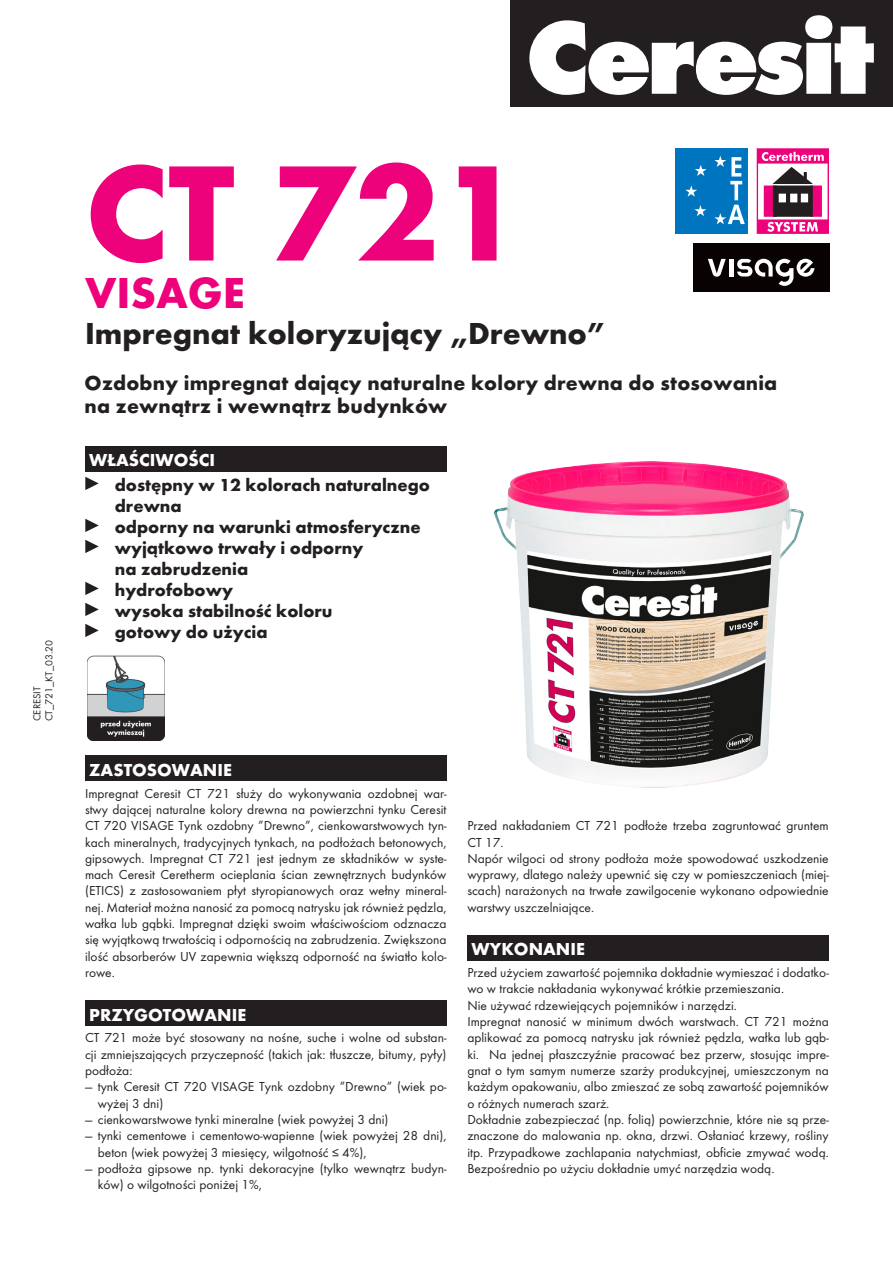
<style>
.page{position:relative;width:893px;height:1263px;background:#fff}
.page>*{position:absolute;margin:0;border:0;box-sizing:border-box;transform-origin:0 0}
.t1{font:700 141px "Futura TCE";color:#ed027c}
.t2{font:700 45px "Futura TCE";color:#ed027c}
._1_-_Tytul{font:700 31.5px "Futura TCE";color:#231f20}
._2_-_Podtytul{font:700 21px/22.5px "Futura TCE";letter-spacing:.01em;color:#231f20}
._3_-_Wlasciwosci{font:700 18px/21px "Futura TCE";color:#231f20}
.t3{font:700 18px "Futura TCE";color:#fff}
._4_-_Tekst_opisowy{font:13.5px/16.4px "Futura TCE";color:#231f20;text-align:justify}
.t4{font:10.5px "Futura TCE";color:#231f20}
</style>
<div class="page">
<div style="left:510px;top:0;width:383px;height:107px;background:#231f20"></div>
<svg style="left:529px;top:15px;width:345px;height:80px"></svg>
<div style="left:85px;top:446px;width:361px;height:26px;background:#231f20"></div>
<svg style="left:85px;top:477px;width:14px;height:13px"></svg>
<svg style="left:85px;top:519px;width:14px;height:13px"></svg>
<svg style="left:85px;top:540px;width:14px;height:13px"></svg>
<svg style="left:85px;top:582px;width:14px;height:13px"></svg>
<svg style="left:85px;top:603px;width:14px;height:13px"></svg>
<svg style="left:85px;top:624px;width:14px;height:13px"></svg>
<div style="left:85px;top:756px;width:361px;height:25px;background:#231f20"></div>
<div style="left:85px;top:1000px;width:361px;height:26px;background:#231f20"></div>
<div style="left:467px;top:935px;width:362px;height:26px;background:#231f20"></div>
<div style="left:676px;top:149px;width:72px;height:85px;background:#0075bf"></div>
<svg style="left:695px;top:165px;width:12px;height:11px"></svg>
<svg style="left:685px;top:185px;width:12px;height:12px"></svg>
<svg style="left:694px;top:205px;width:12px;height:11px"></svg>
<svg style="left:714px;top:156px;width:31px;height:68px"></svg>
<svg style="left:757px;top:149px;width:72px;height:85px"></svg>
<div style="left:693px;top:243px;width:136px;height:49px;background:#080302"></div>
<hr style="left:729px;top:259px;width:4px;height:17px;background:#fff">
<svg style="left:708px;top:259px;width:18px;height:18px"></svg>
<svg style="left:737px;top:259px;width:77px;height:27px"></svg>
<img style="left:494px;top:461px;width:310px;height:327px">
<img style="left:87px;top:656px;width:78px;height:85px">
<p class="t4" style="left:43px;top:721px;width:83px;rotate:-90deg">CT_721_KT_03.20</p>
<p class="t4" style="left:31px;top:721px;width:36px;rotate:-90deg">CERESIT</p>
<p class="t1" style="left:85px;top:126px;width:440px">CT 721</p>
<p class="t2" style="left:85px;top:265px;width:161px">VISAGE</p>
<p class="_1_-_Tytul" style="left:85px;top:314px;width:522px">Impregnat koloryzujący „Drewno”</p>
<p class="_2_-_Podtytul" style="left:85px;top:372px;width:694px">Ozdobny impregnat dający naturalne kolory drewna do stosowania na zewnątrz i wewnątrz budynków</p>
<p class="t3" style="left:89px;top:449px;width:127px">WŁAŚCIWOŚCI</p>
<p class="_3_-_Wlasciwosci" style="left:115px;top:474px;width:317px">dostępny w 12 kolorach naturalnego drewna</p>
<p class="_3_-_Wlasciwosci" style="left:115px;top:516px;width:307px">odporny na warunki atmosferyczne</p>
<p class="_3_-_Wlasciwosci" style="left:115px;top:537px;width:250px">wyjątkowo trwały i odporny</p>
<p class="_3_-_Wlasciwosci" style="left:115px;top:558px;width:135px">na zabrudzenia</p>
<p class="_3_-_Wlasciwosci" style="left:115px;top:579px;width:120px">hydrofobowy</p>
<p class="_3_-_Wlasciwosci" style="left:115px;top:600px;width:219px">wysoka stabilność koloru</p>
<p class="_3_-_Wlasciwosci" style="left:115px;top:621px;width:154px">gotowy do użycia</p>
<p class="t3" style="left:89px;top:758px;width:144px">ZASTOSOWANIE</p>
<p class="_4_-_Tekst_opisowy" style="left:85px;top:785px;width:363px">Impregnat Ceresit CT 721 służy do wykonywania ozdobnej war&shy;stwy dającej naturalne kolory drewna na powierzchni tynku Ceresit CT 720 VISAGE Tynk ozdobny ”Drewno”, cienkowarstwowych tyn&shy;kach mineralnych, tradycyjnych tynkach, na podłożach betonowych, gipsowych. Impregnat CT 721 jest jednym ze składników w syste&shy;mach Ceresit Ceretherm ocieplania ścian zewnętrznych budynków (ETICS) z zastosowaniem płyt styropianowych oraz wełny mineral&shy;nej. Materiał można nanosić za pomocą natrysku jak również pędzla, wałka lub gąbki. Impregnat dzięki swoim właściwościom odznacza się wyjątkową trwałością i odpornością na zabrudzenia. Zwiększona ilość absorberów UV zapewnia większą odporność na światło kolo&shy;rowe.</p>
<p class="t3" style="left:89px;top:1003px;width:158px">PRZYGOTOWANIE</p>
<p class="_4_-_Tekst_opisowy" style="left:85px;top:1030px;width:363px">CT 721 może być stosowany na nośne, suche i wolne od substan&shy;cji zmniejszających przyczepność (takich jak: tłuszcze, bitumy, pyły) podłoża:</p>
<p class="_4_-_Tekst_opisowy" style="left:98px;top:1079px;width:350px;text-indent:-13px">— tynk Ceresit CT 720 VISAGE Tynk ozdobny ”Drewno” (wiek po&shy;wyżej 3 dni)</p>
<p class="_4_-_Tekst_opisowy" style="left:85px;top:1111px;width:305px">— cienkowarstwowe tynki mineralne (wiek powyżej 3 dni)</p>
<p class="_4_-_Tekst_opisowy" style="left:98px;top:1128px;width:350px;text-indent:-13px">— tynki cementowe i cementowo-wapienne (wiek powyżej 28 dni), beton (wiek powyżej 3 miesięcy, wilgotność ≤ 4%),</p>
<p class="_4_-_Tekst_opisowy" style="left:98px;top:1160px;width:350px;text-indent:-13px">— podłoża gipsowe np. tynki dekoracyjne (tylko wewnątrz budyn&shy;ków) o wilgotności poniżej 1%,</p>
<p class="_4_-_Tekst_opisowy" style="left:467px;top:817px;width:363px">Przed nakładaniem CT 721 podłoże trzeba zagruntować gruntem<br>CT 17.</p>
<p class="_4_-_Tekst_opisowy" style="left:467px;top:850px;width:363px">Napór wilgoci od strony podłoża może spowodować uszkodzenie wyprawy, dlatego należy upewnić się czy w pomieszczeniach (miej&shy;scach) narażonych na trwałe zawilgocenie wykonano odpowiednie warstwy uszczelniające.</p>
<p class="t3" style="left:472px;top:938px;width:115px">WYKONANIE</p>
<p class="_4_-_Tekst_opisowy" style="left:467px;top:964px;width:363px">Przed użyciem zawartość pojemnika dokładnie wymieszać i dodatko&shy;wo w trakcie nakładania wykonywać krótkie przemieszania.</p>
<p class="_4_-_Tekst_opisowy" style="left:467px;top:997px;width:271px">Nie używać rdzewiejących pojemników i narzędzi.</p>
<p class="_4_-_Tekst_opisowy" style="left:467px;top:1013px;width:363px">Impregnat nanosić w minimum dwóch warstwach. CT 721 można aplikować za pomocą natrysku jak również pędzla, wałka lub gąb&shy;ki. Na jednej płaszczyźnie pracować bez przerw, stosując impre&shy;gnat o tym samym numerze szarży produkcyjnej, umieszczonym na każdym opakowaniu, albo zmieszać ze sobą zawartość pojemników o różnych numerach szarż.</p>
<p class="_4_-_Tekst_opisowy" style="left:467px;top:1111px;width:363px">Dokładnie zabezpieczać (np. folią) powierzchnie, które nie są prze&shy;znaczone do malowania np. okna, drzwi. Osłaniać krzewy, rośliny itp. Przypadkowe zachlapania natychmiast, obficie zmywać wodą.<br>Bezpośrednio po użyciu dokładnie umyć narzędzia wodą.</p>
</div>
